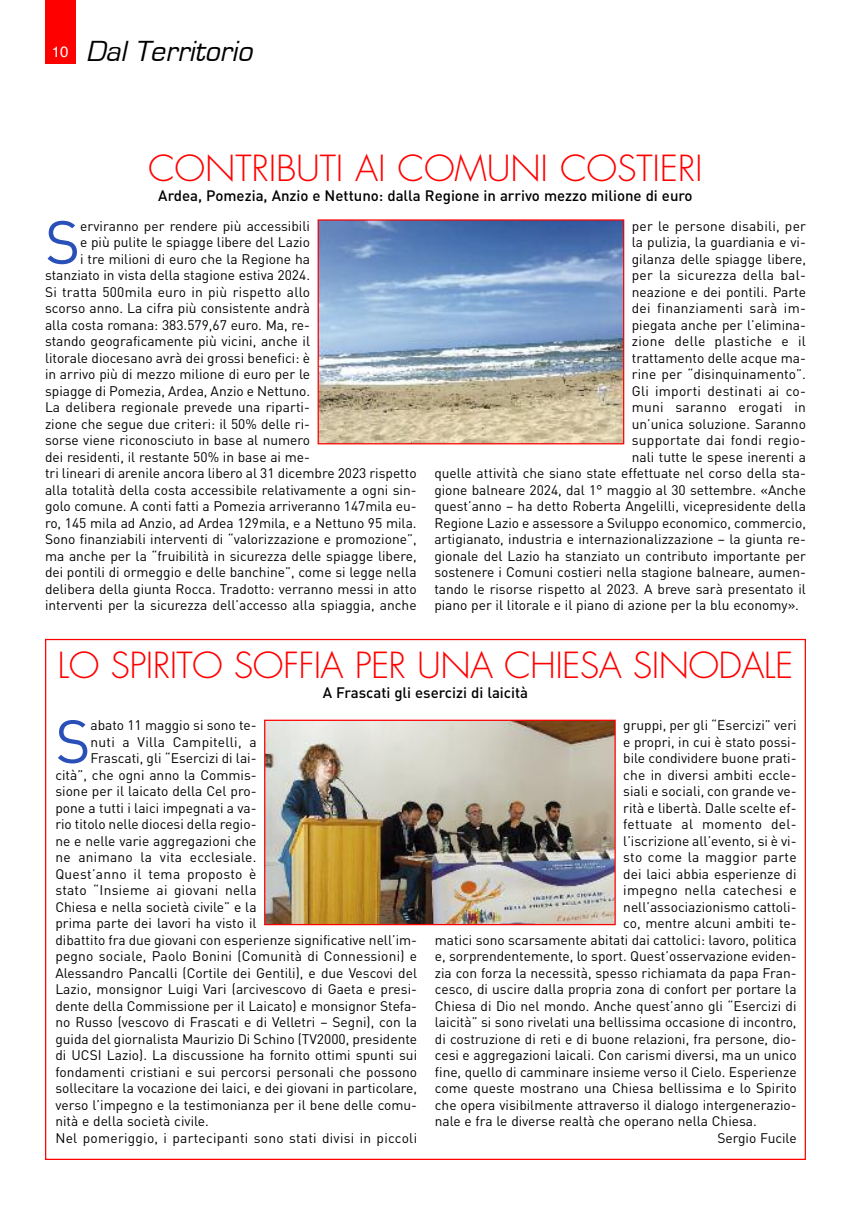
<style>
.page{position:relative;width:851px;height:1205px;background:#fff}
.page>*{position:absolute;margin:0;border:0;box-sizing:border-box;transform-origin:0 0}
.t1{font:60px "DIN";color:#2950b8}
.t2{font:300 35px "Futura Std";letter-spacing:-.02em;color:#f00}
.t3{font:italic 30px "Eurostile";color:#000}
.t4{font:500 15px "DIN";color:#000}
.t5{font:13.75px "DIN";color:#000}
.t6{font:13.75px "DIN";letter-spacing:.02em;color:#000}
.s1{font-family:"Helvetica";font-style:normal;font-size:15px;color:#fff}
</style>
<div class="page">
<div style="left:45px;top:0;width:31px;height:64px;background:#f00"></div>
<img style="left:319px;top:221px;width:303px;height:221px">
<div style="left:317px;top:219px;width:307px;height:225px;border:1px solid #f00"></div>
<img style="left:266px;top:722px;width:347px;height:201px">
<div style="left:264px;top:720px;width:351px;height:205px;border:1px solid #f00"></div>
<h3 class="t3" style="left:52px;top:37px;width:208px"><span class="s1">1 0</span> dal territorio</h3>
<h2 class="t2" style="left:148px;top:152px;width:556px">CONTRIBUTI AI COMUNI COSTIERI</h2>
<p class="t4" style="left:158px;top:187px;width:535px">Ardea, Pomezia, Anzio e Nettuno: dalla Regione in arrivo mezzo milione di euro</p>
<h1 class="t1" style="left:45px;top:208px;width:37px">S</h1>
<p class="t5" style="left:80px;top:218px;width:231px">erviranno per rendere più accessibili</p>
<p class="t5" style="left:80px;top:235px;width:231px">e più pulite le spiagge libere del Lazio</p>
<p class="t5" style="left:80px;top:251px;width:231px">i tre milioni di euro che la Regione ha</p>
<p class="t5" style="left:45px;top:268px;width:266px">stanziato in vista della stagione estiva 2024.</p>
<p class="t5" style="left:45px;top:284px;width:266px">Si tratta 500mila euro in più rispetto allo</p>
<p class="t5" style="left:45px;top:301px;width:266px">scorso anno. La cifra più consistente andrà</p>
<p class="t5" style="left:45px;top:317px;width:266px">alla costa romana: 383.579,67 euro. Ma, re-</p>
<p class="t5" style="left:45px;top:334px;width:266px">stando geograficamente più vicini, anche il</p>
<p class="t5" style="left:45px;top:350px;width:266px">litorale diocesano avrà dei grossi benefici: è</p>
<p class="t5" style="left:45px;top:367px;width:266px">in arrivo più di mezzo milione di euro per le</p>
<p class="t5" style="left:45px;top:383px;width:266px">spiagge di Pomezia, Ardea, Anzio e Nettuno.</p>
<p class="t5" style="left:45px;top:400px;width:266px">La delibera regionale prevede una riparti-</p>
<p class="t5" style="left:45px;top:416px;width:266px">zione che segue due criteri: il 50% delle ri-</p>
<p class="t5" style="left:45px;top:433px;width:266px">sorse viene riconosciuto in base al numero</p>
<p class="t5" style="left:45px;top:449px;width:266px">dei residenti, il restante 50% in base ai me-</p>
<p class="t5" style="left:45px;top:466px;width:373px">tri lineari di arenile ancora libero al 31 dicembre 2023 rispetto</p>
<p class="t5" style="left:45px;top:482px;width:373px">alla totalità della costa accessibile relativamente a ogni sin-</p>
<p class="t5" style="left:45px;top:499px;width:373px">golo comune. A conti fatti a Pomezia arriveranno 147mila eu-</p>
<p class="t5" style="left:45px;top:515px;width:373px">ro, 145 mila ad Anzio, ad Ardea 129mila, e a Nettuno 95 mila.</p>
<p class="t5" style="left:45px;top:532px;width:373px">Sono finanziabili interventi di “valorizzazione e promozione”,</p>
<p class="t5" style="left:45px;top:548px;width:373px">ma anche per la “fruibilità in sicurezza delle spiagge libere,</p>
<p class="t5" style="left:45px;top:565px;width:373px">dei pontili di ormeggio e delle banchine”, come si legge nella</p>
<p class="t5" style="left:45px;top:581px;width:373px">delibera della giunta Rocca. Tradotto: verranno messi in atto</p>
<p class="t5" style="left:45px;top:598px;width:373px">interventi per la sicurezza dell’accesso alla spiaggia, anche</p>
<p class="t5" style="left:631px;top:218px;width:176px">per le persone disabili, per</p>
<p class="t5" style="left:631px;top:235px;width:176px">la pulizia, la guardiania e vi-</p>
<p class="t5" style="left:631px;top:251px;width:176px">gilanza delle spiagge libere,</p>
<p class="t6" style="left:631px;top:268px;width:176px">per la sicurezza della bal-</p>
<p class="t5" style="left:631px;top:284px;width:176px">neazione e dei pontili. Parte</p>
<p class="t6" style="left:631px;top:301px;width:176px">dei finanziamenti sarà im-</p>
<p class="t5" style="left:631px;top:317px;width:176px">piegata anche per l’elimina-</p>
<p class="t6" style="left:631px;top:334px;width:176px">zione delle plastiche e il</p>
<p class="t5" style="left:631px;top:350px;width:176px">trattamento delle acque ma-</p>
<p class="t5" style="left:631px;top:367px;width:176px">rine per “disinquinamento”.</p>
<p class="t6" style="left:631px;top:383px;width:176px">Gli importi destinati ai co-</p>
<p class="t6" style="left:631px;top:400px;width:176px">muni saranno erogati in</p>
<p class="t5" style="left:631px;top:416px;width:176px">un’unica soluzione. Saranno</p>
<p class="t6" style="left:631px;top:433px;width:176px">supportate dai fondi regio-</p>
<p class="t5" style="left:631px;top:449px;width:176px">nali tutte le spese inerenti a</p>
<p class="t5" style="left:434px;top:466px;width:373px">quelle attività che siano state effettuate nel corso della sta-</p>
<p class="t5" style="left:434px;top:482px;width:373px">gione balneare 2024, dal 1° maggio al 30 settembre. «Anche</p>
<p class="t5" style="left:434px;top:499px;width:373px">quest’anno – ha detto Roberta Angelilli, vicepresidente della</p>
<p class="t5" style="left:434px;top:515px;width:373px">Regione Lazio e assessore a Sviluppo economico, commercio,</p>
<p class="t5" style="left:434px;top:532px;width:373px">artigianato, industria e internazionalizzazione – la giunta re-</p>
<p class="t5" style="left:434px;top:548px;width:373px">gionale del Lazio ha stanziato un contributo importante per</p>
<p class="t5" style="left:434px;top:565px;width:373px">sostenere i Comuni costieri nella stagione balneare, aumen-</p>
<p class="t5" style="left:434px;top:581px;width:373px">tando le risorse rispetto al 2023. A breve sarà presentato il</p>
<p class="t5" style="left:434px;top:598px;width:366px">piano per il litorale e il piano di azione per la blu economy».</p>
<h2 class="t2" style="left:58px;top:649px;width:737px">LO SPIRITO SOFFIA PER UNA CHIESA SINODALE</h2>
<p class="t4" style="left:323px;top:684px;width:207px">A Frascati gli esercizi di laicità</p>
<h1 class="t1" style="left:55px;top:707px;width:37px">S</h1>
<p class="t5" style="left:91px;top:717px;width:167px">abato 11 maggio si sono te-</p>
<p class="t6" style="left:91px;top:734px;width:167px">nuti a Villa Campitelli, a</p>
<p class="t5" style="left:91px;top:750px;width:167px">Frascati, gli “Esercizi di lai-</p>
<p class="t5" style="left:55px;top:767px;width:203px">cità”, che ogni anno la Commis-</p>
<p class="t5" style="left:55px;top:783px;width:203px">sione per il laicato della Cel pro-</p>
<p class="t5" style="left:55px;top:800px;width:203px">pone a tutti i laici impegnati a va-</p>
<p class="t5" style="left:55px;top:816px;width:203px">rio titolo nelle diocesi della regio-</p>
<p class="t5" style="left:55px;top:833px;width:203px">ne e nelle varie aggregazioni che</p>
<p class="t6" style="left:55px;top:849px;width:203px">ne animano la vita ecclesiale.</p>
<p class="t6" style="left:55px;top:866px;width:203px">Quest’anno il tema proposto è</p>
<p class="t6" style="left:55px;top:882px;width:203px">stato “Insieme ai giovani nella</p>
<p class="t5" style="left:55px;top:899px;width:203px">Chiesa e nella società civile” e la</p>
<p class="t5" style="left:55px;top:915px;width:203px">prima parte dei lavori ha visto il</p>
<p class="t5" style="left:55px;top:932px;width:363px">dibattito fra due giovani con esperienze significative nell’im-</p>
<p class="t5" style="left:55px;top:948px;width:363px">pegno sociale, Paolo Bonini (Comunità di Connessioni) e</p>
<p class="t5" style="left:55px;top:965px;width:363px">Alessandro Pancalli (Cortile dei Gentili), e due Vescovi del</p>
<p class="t5" style="left:55px;top:981px;width:363px">Lazio, monsignor Luigi Vari (arcivescovo di Gaeta e presi-</p>
<p class="t5" style="left:55px;top:998px;width:363px">dente della Commissione per il Laicato) e monsignor Stefa-</p>
<p class="t5" style="left:55px;top:1014px;width:363px">no Russo (vescovo di Frascati e di Velletri – Segni), con la</p>
<p class="t5" style="left:55px;top:1031px;width:363px">guida del giornalista Maurizio Di Schino (TV2000, presidente</p>
<p class="t5" style="left:55px;top:1047px;width:363px">di UCSI Lazio). La discussione ha fornito ottimi spunti sui</p>
<p class="t5" style="left:55px;top:1064px;width:363px">fondamenti cristiani e sui percorsi personali che possono</p>
<p class="t5" style="left:55px;top:1080px;width:363px">sollecitare la vocazione dei laici, e dei giovani in particolare,</p>
<p class="t5" style="left:55px;top:1097px;width:363px">verso l’impegno e la testimonianza per il bene delle comu-</p>
<p class="t5" style="left:55px;top:1113px;width:155px">nità e della società civile.</p>
<p class="t6" style="left:55px;top:1130px;width:363px">Nel pomeriggio, i partecipanti sono stati divisi in piccoli</p>
<p class="t5" style="left:623px;top:717px;width:175px">gruppi, per gli “Esercizi” veri</p>
<p class="t5" style="left:623px;top:734px;width:175px">e propri, in cui è stato possi-</p>
<p class="t5" style="left:623px;top:750px;width:175px">bile condividere buone prati-</p>
<p class="t5" style="left:623px;top:767px;width:175px">che in diversi ambiti eccle-</p>
<p class="t5" style="left:623px;top:783px;width:175px">siali e sociali, con grande ve-</p>
<p class="t5" style="left:623px;top:800px;width:175px">rità e libertà. Dalle scelte ef-</p>
<p class="t6" style="left:623px;top:816px;width:175px">fettuate al momento del-</p>
<p class="t5" style="left:623px;top:833px;width:175px">l’iscrizione all’evento, si è vi-</p>
<p class="t6" style="left:623px;top:849px;width:175px">sto come la maggior parte</p>
<p class="t5" style="left:623px;top:866px;width:175px">dei laici abbia esperienze di</p>
<p class="t6" style="left:623px;top:882px;width:175px">impegno nella catechesi e</p>
<p class="t5" style="left:623px;top:899px;width:175px">nell’associazionismo cattoli-</p>
<p class="t5" style="left:623px;top:915px;width:175px">co, mentre alcuni ambiti te-</p>
<p class="t5" style="left:435px;top:932px;width:363px">matici sono scarsamente abitati dai cattolici: lavoro, politica</p>
<p class="t5" style="left:435px;top:948px;width:363px">e, sorprendentemente, lo sport. Quest’osservazione eviden-</p>
<p class="t5" style="left:435px;top:965px;width:363px">zia con forza la necessità, spesso richiamata da papa Fran-</p>
<p class="t5" style="left:435px;top:981px;width:363px">cesco, di uscire dalla propria zona di confort per portare la</p>
<p class="t5" style="left:435px;top:998px;width:363px">Chiesa di Dio nel mondo. Anche quest’anno gli “Esercizi di</p>
<p class="t5" style="left:435px;top:1014px;width:363px">laicità” si sono rivelati una bellissima occasione di incontro,</p>
<p class="t5" style="left:435px;top:1031px;width:363px">di costruzione di reti e di buone relazioni, fra persone, dio-</p>
<p class="t5" style="left:435px;top:1047px;width:363px">cesi e aggregazioni laicali. Con carismi diversi, ma un unico</p>
<p class="t5" style="left:435px;top:1064px;width:363px">fine, quello di camminare insieme verso il Cielo. Esperienze</p>
<p class="t5" style="left:435px;top:1080px;width:363px">come queste mostrano una Chiesa bellissima e lo Spirito</p>
<p class="t5" style="left:435px;top:1097px;width:363px">che opera visibilmente attraverso il dialogo intergenerazio-</p>
<p class="t5" style="left:435px;top:1113px;width:323px">nale e fra le diverse realtà che operano nella Chiesa.</p>
<p class="t5" style="left:717px;top:1130px;width:81px">Sergio Fucile</p>
</div>
